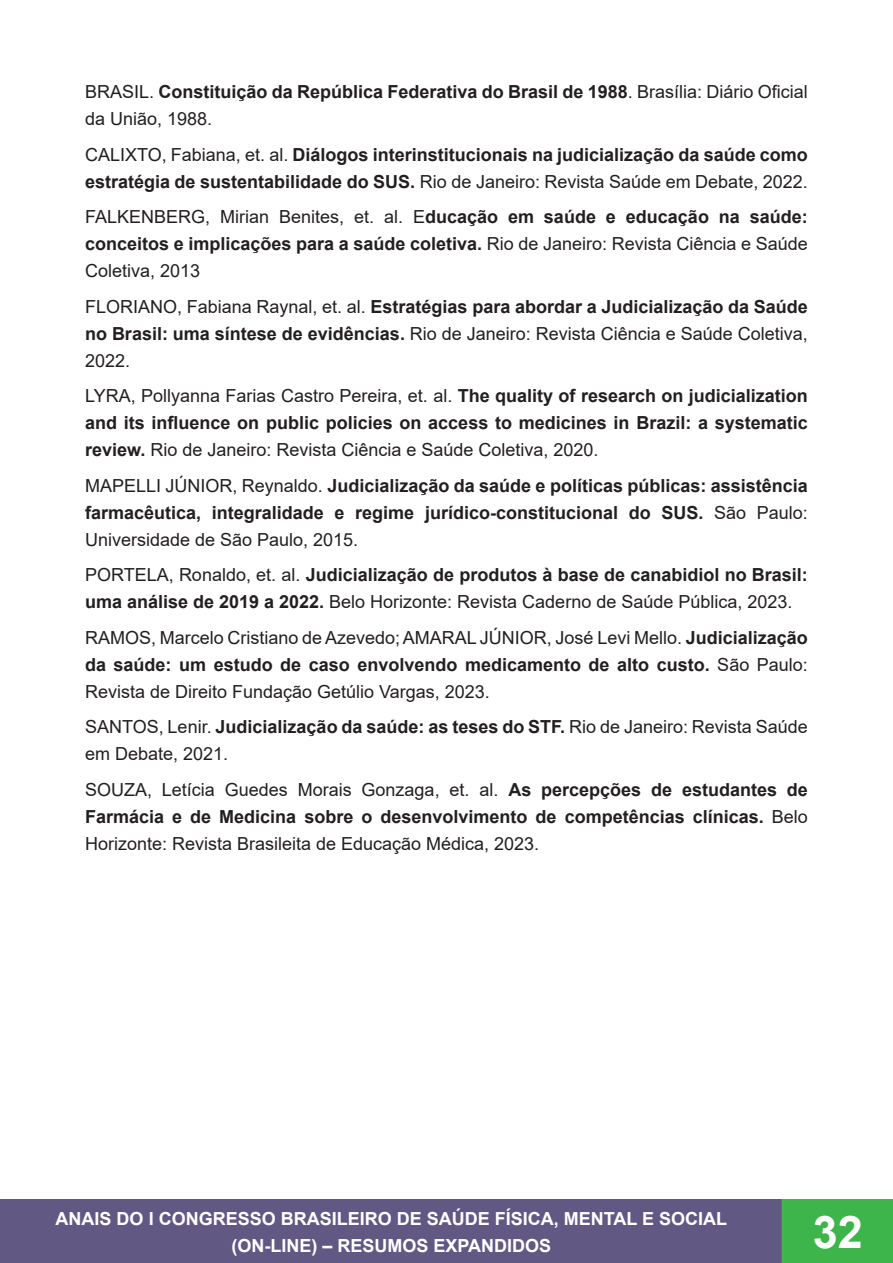
<style>
.page{position:relative;width:893px;height:1263px;background:#fff}
.page>*{position:absolute;margin:0;border:0;box-sizing:border-box;transform-origin:0 0}
.t1{font:700 45px "Arial";color:#fff}
.t2{font:700 18px/27px "Arial";color:#231f20}
.t3{font:18px/27px "Arial";color:#231f20;text-align:justify}
.t4{font:700 18px/27px "Arial";color:#fff;text-align:center}
.s1{font-weight:400}
.s2{font-weight:700}
</style>
<div class="page">
<div style="left:0;top:1200px;width:782px;height:63px;background:#615984"></div>
<div style="left:0;top:1199px;width:783px;height:64px;border:2px solid #615984"></div>
<div style="left:782px;top:1200px;width:111px;height:63px;background:#3db54a"></div>
<div style="left:782px;top:1199px;width:111px;height:64px;border:2px solid #3db54a"></div>
<p class="t2" style="left:85px;top:79px;width:724px"><span class="s1">BRASIL.</span> Constituição da República Federativa do Brasil de 1988<span class="s1">. Brasília: Diário Oficial da União, 1988.</span></p>
<p class="t2" style="left:85px;top:141px;width:724px"><span class="s1">CALIXTO, Fabiana, et. al.</span> Diálogos interinstitucionais na judicialização da saúde como estratégia de sustentabilidade do SUS. <span class="s1">Rio de Janeiro: Revista Saúde em Debate, 2022.</span></p>
<p class="t3" style="left:85px;top:203px;width:724px">FALKENBERG, Mirian Benites, et. al. E<span class="s2">ducação em saúde e educação na saúde: conceitos e implicações para a saúde coletiva.</span> Rio de Janeiro: Revista Ciência e Saúde Coletiva, 2013</p>
<p class="t3" style="left:85px;top:293px;width:724px">FLORIANO, Fabiana Raynal, et. al. <span class="s2">Estratégias para abordar a Judicialização da Saúde no Brasil: uma síntese de evidências.</span> Rio de Janeiro: Revista Ciência e Saúde Coletiva, 2022.</p>
<p class="t2" style="left:85px;top:383px;width:724px;text-align:justify"><span class="s1">LYRA, Pollyanna Farias Castro Pereira, et. al.</span> The quality of research on judicialization and its influence on public policies on access to medicines in Brazil: a systematic review. <span class="s1">Rio de Janeiro: Revista Ciência e Saúde Coletiva, 2020.</span></p>
<p class="t2" style="left:85px;top:472px;width:724px;text-align:justify"><span class="s1">MAPELLI JÚNIOR, Reynaldo.</span> Judicialização da saúde e políticas públicas: assistência farmacêutica, integralidade e regime jurídico-constitucional do SUS. <span class="s1">São Paulo:<br>Universidade de São Paulo, 2015.</span></p>
<p class="t2" style="left:85px;top:562px;width:724px"><span class="s1">PORTELA, Ronaldo, et. al.</span> Judicialização de produtos à base de canabidiol no Brasil: uma análise de 2019 a 2022. <span class="s1">Belo Horizonte: Revista Caderno de Saúde Pública, 2023.</span></p>
<p class="t3" style="left:85px;top:624px;width:724px">RAMOS, Marcelo Cristiano de Azevedo; AMARAL JÚNIOR, José Levi Mello. <span class="s2">Judicialização da saúde: um estudo de caso envolvendo medicamento de alto custo.</span> São Paulo:<br>Revista de Direito Fundação Getúlio Vargas, 2023.</p>
<p class="t3" style="left:85px;top:713px;width:724px">SANTOS, Lenir. <span class="s2">Judicialização da saúde: as teses do STF.</span> Rio de Janeiro: Revista Saúde em Debate, 2021.</p>
<p class="t3" style="left:85px;top:776px;width:724px">SOUZA, Letícia Guedes Morais Gonzaga, et. al. <span class="s2">As percepções de estudantes de Farmácia e de Medicina sobre o desenvolvimento de competências clínicas.</span> Belo Horizonte: Revista Brasileita de Educação Médica, 2023.</p>
<p class="t4" style="left:56px;top:1205px;width:673px">ANAIS DO I CONGRESSO BRASILEIRO DE SAÚDE FÍSICA, MENTAL E SOCIAL (ON-LINE) – RESUMOS EXPANDIDOS</p>
<h1 class="t1" style="left:813px;top:1200px;width:52px">32</h1>
</div>
